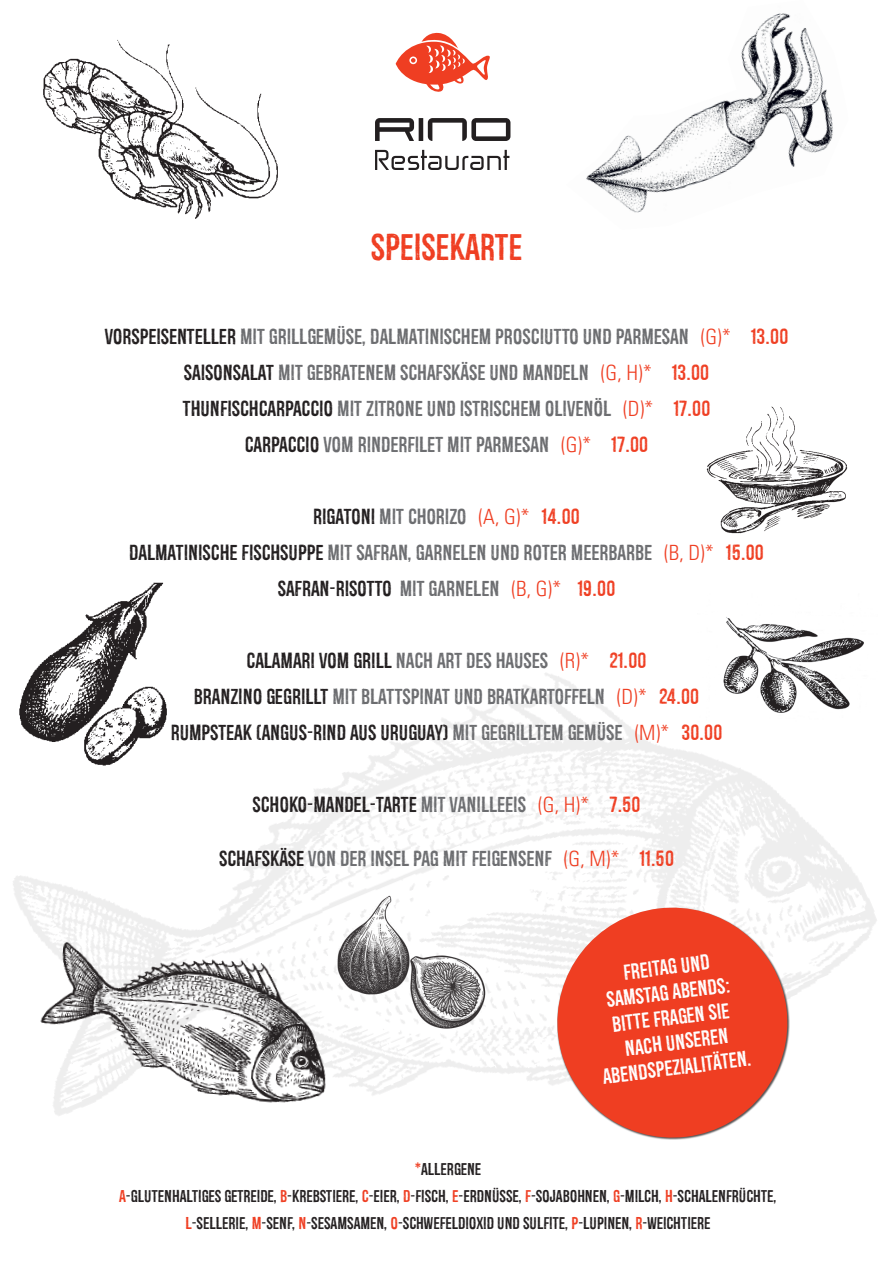
<style>
.page{position:relative;width:893px;height:1263px;background:#fff}
.page>*{position:absolute;margin:0;border:0;box-sizing:border-box;transform-origin:0 0}
.t1{font:36px "Redgar";color:#ef3e22}
.t2{font:21px/36px "Redgar";color:#6c6d70}
.t3{font:21px "Redgar";color:#231f20}
.t4{font:21px/25.2px "Redgar";color:#fff;text-align:center}
.t5{font:300 condensed 21px "Univers";color:#ef3e22}
.t6{font:21px "Redgar";color:#ef3e22}
.t7{font:16.5px/27px "Redgar";color:#231f20;text-align:center}
.s1{color:#231f20}
.s2{color:#ef3e22}
.s3{color:#6c6d70}
</style>
<div class="page">
<img style="left:33px;top:931px;width:313px;height:183px">
<img style="left:697px;top:594px;width:168px;height:122px">
<svg style="left:375px;top:118px;width:135px;height:23px"></svg>
<svg style="left:375px;top:150px;width:134px;height:20px"></svg>
<svg style="left:396px;top:32px;width:94px;height:60px"></svg>
<img style="left:19px;top:582px;width:148px;height:184px">
<img style="left:586px;top:13px;width:247px;height:200px">
<img style="left:706px;top:406px;width:142px;height:128px">
<svg style="left:551px;top:901px;width:243px;height:239px;fill:#ef3e22"></svg>
<img style="left:297px;top:859px;width:213px;height:214px">
<img style="left:43px;top:39px;width:235px;height:180px">
<h1 class="t1" style="left:371px;top:227px;width:153px">SPEISEKARTE</h1>
<p class="t2" style="left:672px;top:319px;width:38px;text-indent:-567px"><span class="s1">VORSPEISENTELLER</span> MIT GRILLGEMÜSE, DALMATINISCHEM PROSCIUTTO UND PARMESAN<br><span class="s2">13.00</span></p>
<p class="t5" style="left:701px;top:324px;width:32px">( *(G</p>
<p class="t2" style="left:184px;top:355px;width:406px"><span class="s1">SAISONSALAT</span> MIT GEBRATENEM SCHAFSKÄSE UND MANDELN</p>
<p class="t5" style="left:601px;top:360px;width:53px">( *(H,G</p>
<p class="t2" style="left:183px;top:391px;width:430px"><span class="s1">THUNFISCHCARPACCIO</span> MIT ZITRONE UND ISTRISCHEM OLIVENÖL</p>
<p class="t5" style="left:623px;top:396px;width:32px">( *(D</p>
<p class="t2" style="left:245px;top:427px;width:306px"><span class="s1">CARPACCIO</span> VOM RINDERFILET MIT PARMESAN</p>
<p class="t5" style="left:561px;top:432px;width:32px">( *(G</p>
<p class="t6" style="left:611px;top:433px;width:38px">17.00</p>
<p class="t6" style="left:674px;top:397px;width:38px">17.00</p>
<p class="t6" style="left:751px;top:325px;width:38px">13.00</p>
<p class="t2" style="left:313px;top:499px;width:155px"><span class="s1">RIGATONI</span> MIT CHORIZO</p>
<p class="t5" style="left:479px;top:504px;width:53px">( *(G,A</p>
<p class="t6" style="left:542px;top:505px;width:39px">14.00</p>
<p class="t2" style="left:578px;top:535px;width:76px;text-indent:-449px"><span class="s1">DALMATINISCHE FISCHSUPPE</span> MIT SAFRAN, GARNELEN UND ROTER MEERBARBE<br><span class="s2">19.00</span></p>
<p class="t3" style="left:278px;top:577px;width:223px">SAFRAN-RISOTTO <span class="s3">MIT GARNELEN</span></p>
<p class="t5" style="left:511px;top:576px;width:52px">( *(G,B</p>
<p class="t5" style="left:664px;top:540px;width:52px">( *(D,B</p>
<p class="t6" style="left:726px;top:541px;width:39px">15.00</p>
<p class="t3" style="left:247px;top:649px;width:303px">CALAMARI VOM GRILL <span class="s3">NACH ART DES HAUSES</span></p>
<p class="t5" style="left:560px;top:648px;width:31px">( *(R</p>
<p class="t6" style="left:609px;top:649px;width:38px">21.00</p>
<p class="t2" style="left:194px;top:679px;width:413px"><span class="s1">BRANZINO GEGRILLT</span> MIT BLATTSPINAT UND BRATKARTOFFELN</p>
<p class="t5" style="left:617px;top:684px;width:32px">( *(D</p>
<p class="t6" style="left:659px;top:685px;width:41px">24.00</p>
<p class="t3" style="left:171px;top:721px;width:453px">RUMPSTEAK (ANGUS-RIND AUS URUGUAY) <span class="s3">MIT GEGRILLTEM GEMÜSE</span></p>
<p class="t5" style="left:635px;top:720px;width:36px">( M *(</p>
<p class="t6" style="left:682px;top:721px;width:42px">30.00</p>
<p class="t3" style="left:253px;top:793px;width:275px">SCHOKO-MANDEL-TARTE <span class="s3">MIT VANILLEEIS</span></p>
<p class="t5" style="left:538px;top:792px;width:53px">( *(H,G</p>
<p class="t6" style="left:609px;top:793px;width:32px">7.50</p>
<p class="t2" style="left:219px;top:841px;width:334px"><span class="s1">SCHAFSKÄSE</span> VON DER INSEL PAG MIT FEIGENSENF</p>
<p class="t5" style="left:564px;top:846px;width:57px">( M,G *(</p>
<p class="t6" style="left:640px;top:847px;width:35px">11.50</p>
<p class="t4" style="left:589px;top:964px;width:151px;rotate:-7deg">FREITAG UND<br>SAMSTAG ABENDS:<br>BITTE FRAGEN SIE<br>NACH UNSEREN<br>ABENDSPEZIALITÄTEN.</p>
<p class="t7" style="left:119px;top:1156px;width:659px"><span class="s2">*</span>ALLERGENE<br>-<span class="s2">A</span> GLUTENHALTIGES GETREIDE -<span class="s2">B</span>, KREBSTIERE -<span class="s2">C</span>, EIER -<span class="s2">D</span>, FISCH -<span class="s2">E</span>, ERDNÜSSE -<span class="s2">F</span>, SOJABOHNEN -<span class="s2">G</span>, MILCH -<span class="s2">H</span>, SCHALENFRÜCHTE, -<span class="s2">L</span> SELLERIE -<span class="s2">M</span>, SENF -<span class="s2">N</span>, SESAMSAMEN -<span class="s2">O</span>, SCHWEFELDIOXID UND SULFITE -<span class="s2">P</span>, LUPINEN -<span class="s2">R</span>, WEICHTIERE</p>
</div>
